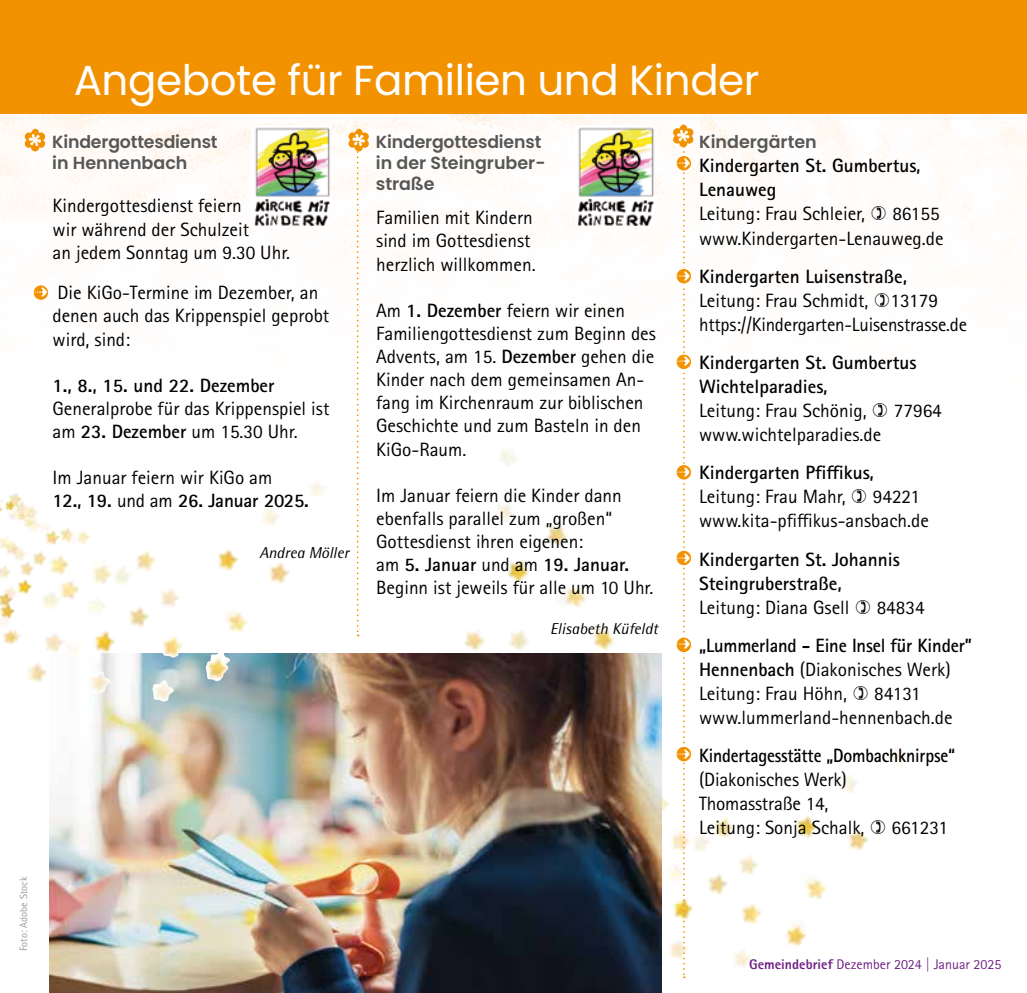
<style>
.page{position:relative;width:1027px;height:993px;background:#fff}
.page>*{position:absolute;margin:0;border:0;box-sizing:border-box;transform-origin:0 0}
.t1{font:42px "Poppins";letter-spacing:-.01em;color:#fff}
.t2{font:19.25px/23.1px "Rotis Sans Serif Pro";color:#000}
.t3{font:700 19.25px/24.2px "Rotis Sans Serif Pro";color:#000}
.t4{font:700 19.25px/38.1px "Rotis Sans Serif Pro";color:#000;scale:.96 1}
.t5{font:18.38px "Distro Bats";color:#fff}
.t6{font:600 17.5px/21px "Poppins";color:#575756}
.t7{font:italic 15.75px "Rotis Semi Sans Pro";color:#000}
.t8{font:14px "Rotis Sans Serif Pro";color:#702283}
.t9{font:10.5px "Rotis Sans Serif Pro";color:#9d9d9c}
.s1{font-weight:700}
.s2{font-family:"Distro Bats";font-size:18.38px;color:#fff}
.s3{font-family:"Distro Bats";font-weight:400;font-size:18.38px;color:#fff}
.s4{font-weight:400}
.s5{font-weight:800}
</style>
<div class="page">
<img style="left:0;top:113px;width:1027px;height:171px">
<img style="left:497px;top:449px;width:83px;height:159px">
<div style="left:0;top:0;width:1027px;height:113px;background:#f39200"></div>
<img style="left:49px;top:653px;width:613px;height:339px">
<img style="left:5px;top:483px;width:319px;height:49px">
<svg style="left:673px;top:124px;width:20px;height:853px"></svg>
<svg style="left:676px;top:155px;width:16px;height:16px"></svg>
<div style="left:675px;top:155px;width:17px;height:17px;border:1px solid #fff;border-radius:50%"></div>
<svg style="left:676px;top:268px;width:16px;height:16px"></svg>
<div style="left:675px;top:267px;width:17px;height:18px;border:1px solid #fff;border-radius:50%"></div>
<div style="left:676px;top:354px;width:16px;height:15px;background:#f39200;border-radius:50%"></div>
<div style="left:675px;top:353px;width:17px;height:17px;border:1px solid #fff;border-radius:50%"></div>
<svg style="left:676px;top:464px;width:16px;height:16px"></svg>
<div style="left:675px;top:463px;width:17px;height:17px;border:1px solid #fff;border-radius:50%"></div>
<div style="left:676px;top:550px;width:16px;height:15px;background:#f39200;border-radius:50%"></div>
<div style="left:675px;top:549px;width:17px;height:17px;border:1px solid #fff;border-radius:50%"></div>
<svg style="left:676px;top:636px;width:16px;height:16px"></svg>
<div style="left:675px;top:636px;width:17px;height:17px;border:1px solid #fff;border-radius:50%"></div>
<div style="left:676px;top:746px;width:16px;height:15px;background:#f39200;border-radius:50%"></div>
<div style="left:675px;top:745px;width:17px;height:17px;border:1px solid #fff;border-radius:50%"></div>
<svg style="left:25px;top:129px;width:20px;height:22px"></svg>
<svg style="left:348px;top:129px;width:21px;height:507px"></svg>
<svg style="left:33px;top:284px;width:16px;height:16px"></svg>
<div style="left:32px;top:284px;width:17px;height:17px;border:1px solid #fff;border-radius:50%"></div>
<img style="left:252px;top:126px;width:79px;height:100px">
<img style="left:575px;top:126px;width:79px;height:100px">
<svg style="left:872px;top:206px;width:14px;height:14px"></svg>
<h1 class="t1" style="left:74px;top:56px;width:687px">Angebote für Familien und Kinder</h1>
<p class="t6" style="left:699px;top:132px;width:119px">Kindergärten</p>
<p class="t3" style="left:699px;top:153px;width:223px">Kindergarten St. Gumbertus,<br>Lenauweg</p>
<p class="t2" style="left:699px;top:202px;width:168px">Leitung: Frau Schleier,</p>
<p class="t6" style="left:52px;top:132px;width:167px">Kindergottesdienst in Hennenbach</p>
<p class="t6" style="left:376px;top:132px;width:171px">Kindergottesdienst in der Steingruber&shy;straße</p>
<p class="t2" style="left:52px;top:194px;width:239px">Kindergottesdienst feiern<br>wir während der Schulzeit<br>an jedem Sonntag um 9.30 Uhr.</p>
<p class="t2" style="left:52px;top:281px;width:278px">Die KiGo-Termine im Dezember, an denen auch das Krippenspiel geprobt wird, sind:</p>
<p class="t3" style="left:52px;top:373px;width:224px">1., 8., 15. und 22. Dezember</p>
<p class="t2" style="left:52px;top:397px;width:278px">Generalprobe für das Krippenspiel ist am <span class="s1">23. Dezember</span> um 15.30 Uhr.</p>
<p class="t2" style="left:52px;top:466px;width:258px">Im Januar feiern wir KiGo am<br><span class="s1">12., 19.</span> und am <span class="s1">26. Januar 2025.</span></p>
<p class="t7" style="left:259px;top:542px;width:91px">Andrea Möller</p>
<p class="t5" style="left:674px;top:155px;width:19px">n</p>
<p class="t2" style="left:699px;top:202px;width:246px;line-height:24.2px;text-align:right">86155 www.Kindergarten-Lenauweg.de</p>
<p class="t2" style="left:699px;top:264px;width:270px;line-height:24.2px;text-indent:-25px"><span class="s2">n</span> <span class="s1">Kindergarten Luisenstraße,<br></span>Leitung: Frau Schmidt, 13179 https://Kindergarten-Luisenstrasse.de</p>
<p class="t3" style="left:699px;top:350px;width:219px;text-indent:-25px"><span class="s3">n</span> Kindergarten St. Gumbertus<br>Wichtelparadies,</p>
<p class="t2" style="left:699px;top:399px;width:169px">Leitung: Frau Schönig,</p>
<p class="t2" style="left:894px;top:399px;width:50px">77964</p>
<p class="t2" style="left:674px;top:415px;width:209px;line-height:38px;text-indent:25px">www.wichtelparadies.de <span class="s2">n</span> <span class="s1">Kindergarten Pfiffikus,</span></p>
<p class="t2" style="left:699px;top:485px;width:148px">Leitung: Frau Mahr,</p>
<p class="t2" style="left:376px;top:206px;width:161px">Familien mit Kindern sind im Gottesdienst herzlich willkommen.</p>
<p class="t2" style="left:376px;top:299px;width:281px">Am <span class="s1">1. Dezember</span> feiern wir einen<br>Familiengottesdienst zum Beginn des<br>Advents, am 15. <span class="s1">Dezember</span> gehen die<br>Kinder nach dem gemeinsamen An&shy;fang im Kirchenraum zur biblischen<br>Geschichte und zum Basteln in den<br>KiGo-Raum.</p>
<p class="t2" style="left:376px;top:483px;width:279px">Im Januar feiern die Kinder dann ebenfalls parallel zum „großen“<br>Gottesdienst ihren eigenen:<br>am <span class="s1">5. Januar</span> und am <span class="s1">19. Januar.<br></span>Beginn ist jeweils für alle um 10 Uhr.</p>
<p class="t7" style="left:550px;top:618px;width:109px">Elisabeth Küfeldt</p>
<p class="t5" style="left:31px;top:284px;width:19px">n</p>
<p class="t2" style="left:699px;top:485px;width:231px;line-height:24.2px;text-indent:174px">94221 www.kita-pfiffikus-ansbach.de</p>
<p class="t3" style="left:699px;top:546px;width:202px;text-indent:-25px"><span class="s3">n</span> Kindergarten St. Johannis<br>Steingruberstraße,</p>
<p class="t2" style="left:699px;top:595px;width:152px">Leitung: Diana Gsell</p>
<p class="t4" style="left:674px;top:587px;width:312px;text-indent:203px"><span class="s4">84834<br></span><span class="s3">n</span> „Lummerland - Eine Insel für Kinder”</p>
<p class="t2" style="left:699px;top:657px;width:253px;line-height:24.2px"><span class="s1">Hennenbach</span> (Diakonisches Werk)<br>Leitung: Frau Höhn,</p>
<p class="t2" style="left:699px;top:681px;width:255px;line-height:24.2px;text-indent:175px">84131 www.lummerland-hennenbach.de</p>
<p class="t2" style="left:699px;top:743px;width:257px;line-height:24px;text-indent:-25px"><span class="s2">n</span> <span class="s1">Kindertagesstätte „Dombachknirpse“ </span>(Diakonisches Werk)<br>Thomasstraße 14,<br>Leitung: Sonja Schalk,</p>
<p class="t2" style="left:892px;top:816px;width:58px">661231</p>
<p class="t9" style="left:17px;top:950px;width:76px;rotate:-90deg">Foto: Adobe Stock</p>
<p class="t8" style="left:749px;top:955px;width:254px"><span class="s5">Gemeindebrief</span> Dezember 2024 | Januar 2025</p>
</div>
